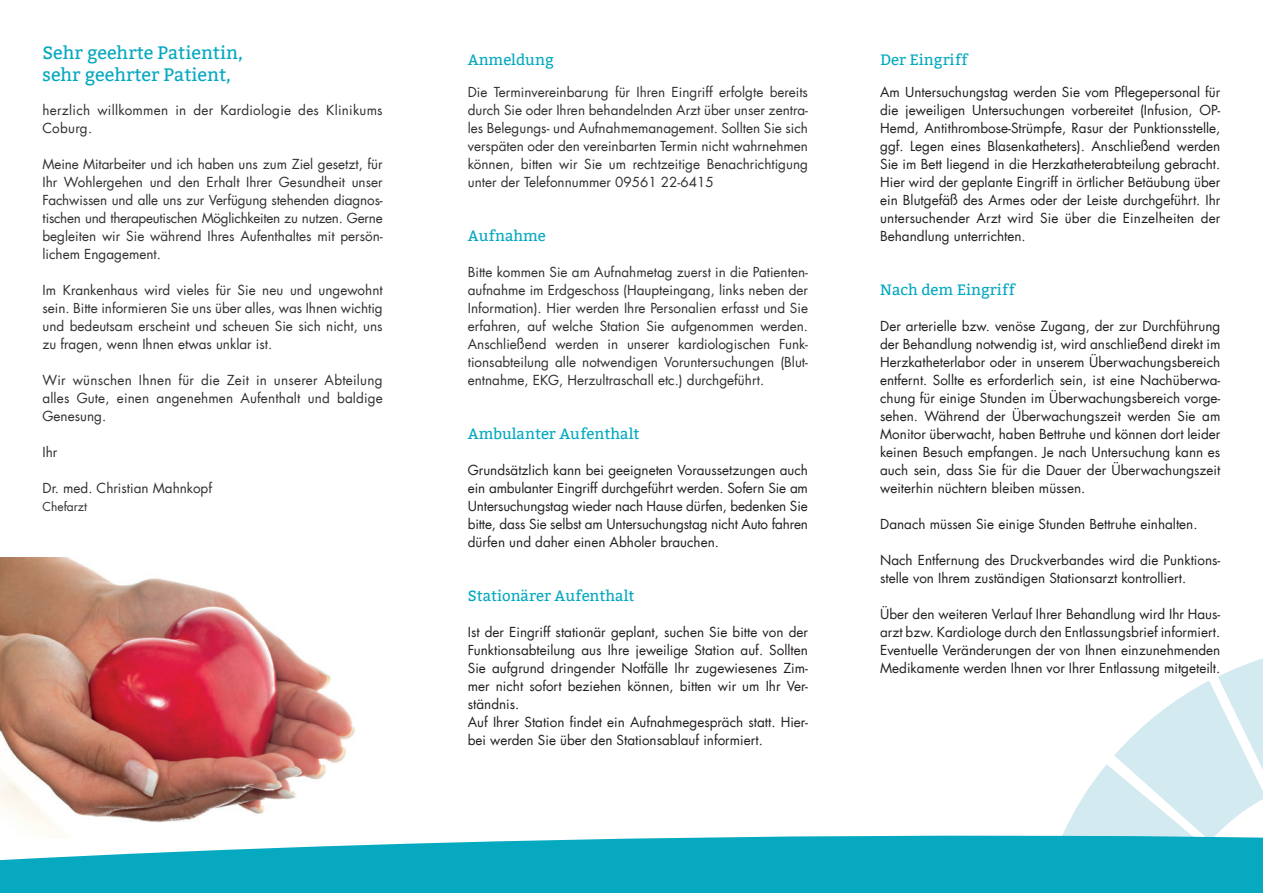
<style>
.page{position:relative;width:1263px;height:893px;background:#fff}
.page>*{position:absolute;margin:0;border:0;box-sizing:border-box;transform-origin:0 0}
.t1{font:18px/21.6px "Bitter";color:#06a9c0}
.t2{font:15px "Bitter";color:#06a9c0}
.t3{font:13.5px/18px "Futura Com";color:#231f20;text-align:justify}
.t4{font:13.5px/18px "Futura Com";color:#312f30;text-align:justify}
.t5{font:13.5px/18px "Futura Com";letter-spacing:.02em;color:#312f30}
.t6{font:12px "Futura Com";color:#312f30}
</style>
<div class="page">
<svg style="left:0;top:835px;width:1050px;height:58px;background:#25b3c7"></svg>
<svg style="left:1050px;top:658px;width:213px;height:235px"></svg>
<img style="left:0;top:557px;width:371px;height:281px">
<h1 class="t1" style="left:43px;top:43px;width:202px">Sehr geehrte Patientin, sehr geehrter Patient,</h1>
<p class="t5" style="left:43px;top:100px;width:342px">herzlich willkommen in der Kardiologie des Klinikums<br>Coburg.</p>
<p class="t4" style="left:43px;top:154px;width:342px">Meine Mitarbeiter und ich haben uns zum Ziel gesetzt, für Ihr Wohlergehen und den Erhalt Ihrer Gesundheit unser Fachwissen und alle uns zur Verfügung stehenden diagnos&shy;tischen und therapeutischen Möglichkeiten zu nutzen. Gerne begleiten wir Sie während Ihres Aufenthaltes mit persön&shy;lichem Engagement.</p>
<p class="t4" style="left:43px;top:280px;width:342px">Im Krankenhaus wird vieles für Sie neu und ungewohnt sein. Bitte informieren Sie uns über alles, was Ihnen wichtig und bedeutsam erscheint und scheuen Sie sich nicht, uns zu fragen, wenn Ihnen etwas unklar ist.</p>
<p class="t4" style="left:43px;top:370px;width:342px">Wir wünschen Ihnen für die Zeit in unserer Abteilung alles Gute, einen angenehmen Aufenthalt und baldige Genesung.</p>
<p class="t4" style="left:43px;top:442px;width:16px">Ihr</p>
<p class="t4" style="left:43px;top:478px;width:171px">Dr. med. Christian Mahnkopf</p>
<p class="t6" style="left:43px;top:498px;width:46px">Chefarzt</p>
<p class="t2" style="left:468px;top:51px;width:87px">Anmeldung</p>
<p class="t4" style="left:468px;top:82px;width:342px">Die Terminvereinbarung für Ihren Eingriff erfolgte bereits durch Sie oder Ihren behandelnden Arzt über unser zentra&shy;les Belegungs- und Aufnahmemanagement. Sollten Sie sich verspäten oder den vereinbarten Termin nicht wahrnehmen können, bitten wir Sie um rechtzeitige Benachrichtigung unter der Telefonnummer 09561 22-6415</p>
<p class="t2" style="left:468px;top:226px;width:80px">Aufnahme</p>
<p class="t4" style="left:468px;top:262px;width:342px">Bitte kommen Sie am Aufnahmetag zuerst in die Patienten&shy;aufnahme im Erdgeschoss (Haupteingang, links neben der Information). Hier werden Ihre Personalien erfasst und Sie erfahren, auf welche Station Sie aufgenommen werden.<br>Anschließend werden in unserer kardiologischen Funk&shy;tionsabteilung alle notwendigen Voruntersuchungen (Blut&shy;entnahme, EKG, Herzultraschall etc.) durchgeführt.</p>
<p class="t2" style="left:468px;top:424px;width:173px">Ambulanter Aufenthalt</p>
<p class="t3" style="left:468px;top:460px;width:342px">Grundsätzlich kann bei geeigneten Voraussetzungen auch ein ambulanter Eingriff durchgeführt werden. Sofern Sie am Untersuchungstag wieder nach Hause dürfen, bedenken Sie bitte, dass Sie selbst am Untersuchungstag nicht Auto fahren dürfen und daher einen Abholer brauchen.</p>
<p class="t2" style="left:468px;top:586px;width:168px">Stationärer Aufenthalt</p>
<p class="t3" style="left:468px;top:622px;width:342px;text-align:left">Ist der Eingriff stationär geplant, suchen Sie bitte von der Funktionsabteilung aus Ihre jeweilige Station auf. Sollten Sie aufgrund dringender Notfälle Ihr zugewiesenes Zim&shy;mer nicht sofort beziehen können, bitten wir um Ihr Ver&shy;ständnis.<br>Auf Ihrer Station findet ein Aufnahmegespräch statt. Hier&shy;bei werden Sie über den Stationsablauf informiert.</p>
<p class="t2" style="left:880px;top:51px;width:89px">Der Eingriff</p>
<p class="t3" style="left:880px;top:82px;width:342px">Am Untersuchungstag werden Sie vom Pflegepersonal für die jeweiligen Untersuchungen vorbereitet (Infusion, OP-Hemd, Antithrombose-Strümpfe, Rasur der Punktionsstelle, ggf. Legen eines Blasenkatheters). Anschließend werden Sie im Bett liegend in die Herzkatheterabteilung gebracht.<br>Hier wird der geplante Eingriff in örtlicher Betäubung über ein Blutgefäß des Armes oder der Leiste durchgeführt. Ihr untersuchender Arzt wird Sie über die Einzelheiten der Behandlung unterrichten.</p>
<p class="t2" style="left:880px;top:280px;width:136px">Nach dem Eingriff</p>
<p class="t3" style="left:880px;top:316px;width:342px">Der arterielle bzw. venöse Zugang, der zur Durchführung der Behandlung notwendig ist, wird anschließend direkt im Herzkatheterlabor oder in unserem Überwachungsbereich entfernt. Sollte es erforderlich sein, ist eine Nachüberwa&shy;chung für einige Stunden im Überwachungsbereich vorge&shy;sehen. Während der Überwachungszeit werden Sie am Monitor überwacht, haben Bettruhe und können dort leider keinen Besuch empfangen. Je nach Untersuchung kann es auch sein, dass Sie für die Dauer der Überwachungszeit weiterhin nüchtern bleiben müssen.</p>
<p class="t3" style="left:880px;top:514px;width:319px">Danach müssen Sie einige Stunden Bettruhe einhalten.</p>
<p class="t3" style="left:880px;top:550px;width:342px">Nach Entfernung des Druckverbandes wird die Punktions&shy;stelle von Ihrem zuständigen Stationsarzt kontrolliert.</p>
<p class="t3" style="left:880px;top:604px;width:342px">Über den weiteren Verlauf Ihrer Behandlung wird Ihr Haus&shy;arzt bzw. Kardiologe durch den Entlassungsbrief informiert.<br>Eventuelle Veränderungen der von Ihnen einzunehmenden Medikamente werden Ihnen vor Ihrer Entlassung mitgeteilt.</p>
</div>
